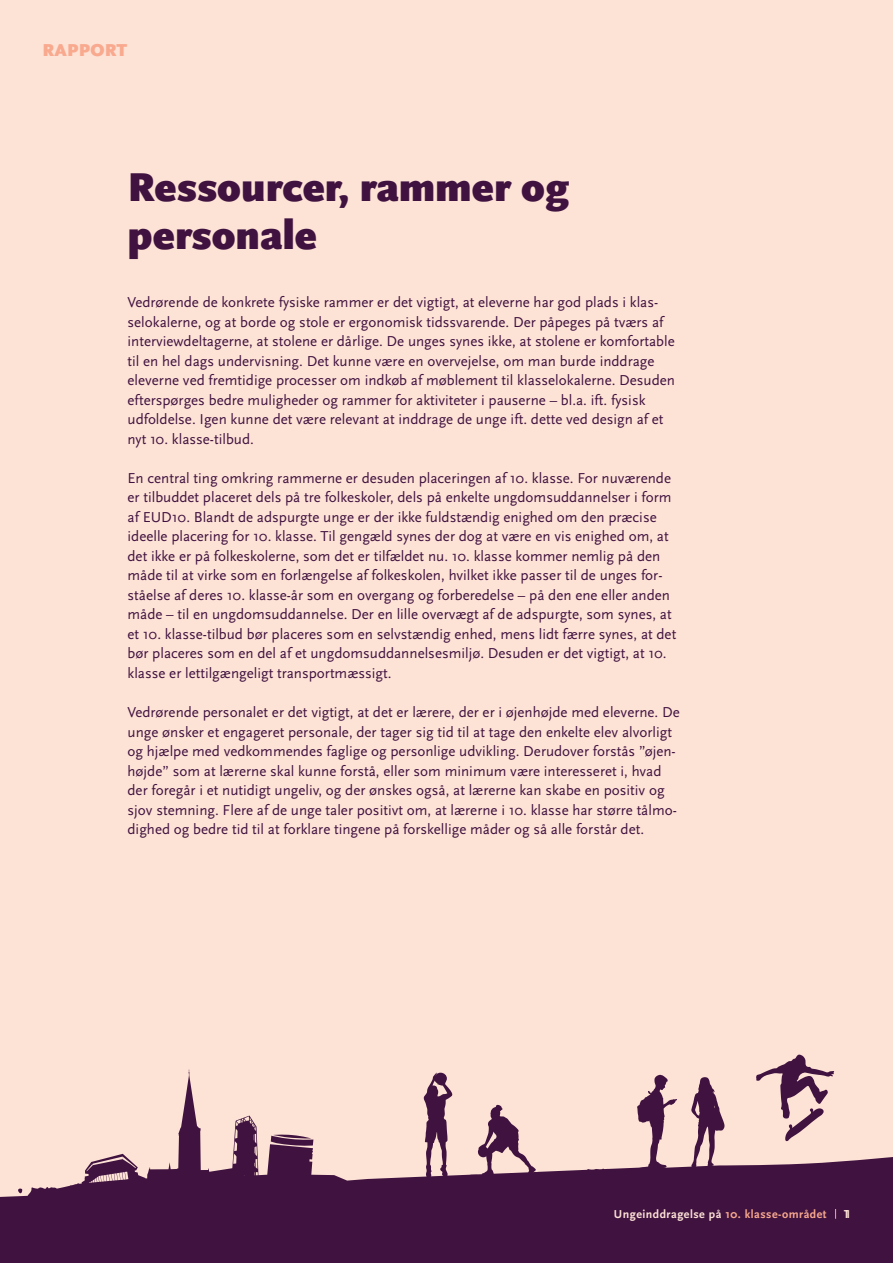
<style>
.page{position:relative;width:893px;height:1263px;background:#fde2d6}
.page>*{position:absolute;margin:0;border:0;box-sizing:border-box;transform-origin:0 0}
.t1{font:900 42px/48px "Scala Sans OT";color:#40123f}
.t2{font:900 18px "Scala Sans OT";letter-spacing:.01em;color:#f8a98e}
.t3{font:15px/19.5px "Scala Sans OT";color:#40123f}
.t4{font:700 12px "Scala Sans OT";letter-spacing:.04em;color:#fde2d6}
.s1{color:#f8a98e}
</style>
<div class="page">
<svg style="left:0;top:1069px;width:489px;height:194px"></svg>
<svg style="left:489px;top:1054px;width:404px;height:209px;fill:#40123f"></svg>
<p class="t2" style="left:43px;top:40px;width:86px">RAPPORT</p>
<h1 class="t1" style="left:128px;top:164px;width:443px">Ressourcer, rammer og personale</h1>
<p class="t3" style="left:128px;top:293px;width:549px">Vedrørende de konkrete fysiske rammer er det vigtigt, at eleverne har god plads i klas&shy;selokalerne, og at borde og stole er ergonomisk tidssvarende. Der påpeges på tværs af interviewdeltagerne, at stolene er dårlige. De unges synes ikke, at stolene er komfortable til en hel dags undervisning. Det kunne være en overvejelse, om man burde inddrage eleverne ved fremtidige processer om indkøb af møblement til klasselokalerne. Desuden efterspørges bedre muligheder og rammer for aktiviteter i pauserne – bl.a. ift. fysisk udfoldelse. Igen kunne det være relevant at inddrage de unge ift. dette ved design af et nyt 10. klasse-tilbud.</p>
<p class="t3" style="left:128px;top:469px;width:550px">En central ting omkring rammerne er desuden placeringen af 10. klasse. For nuværende er tilbuddet placeret dels på tre folkeskoler, dels på enkelte ungdomsuddannelser i form af EUD10. Blandt de adspurgte unge er der ikke fuldstændig enighed om den præcise ideelle placering for 10. klasse. Til gengæld synes der dog at være en vis enighed om, at det ikke er på folkeskolerne, som det er tilfældet nu. 10. klasse kommer nemlig på den måde til at virke som en forlængelse af folkeskolen, hvilket ikke passer til de unges for&shy;ståelse af deres 10. klasse-år som en overgang og forberedelse – på den ene eller anden måde – til en ungdomsuddannelse. Der en lille overvægt af de adspurgte, som synes, at et 10. klasse-tilbud bør placeres som en selvstændig enhed, mens lidt færre synes, at det bør placeres som en del af et ungdomsuddannelsesmiljø. Desuden er det vigtigt, at 10. klasse er lettilgængeligt transportmæssigt.</p>
<p class="t3" style="left:128px;top:703px;width:554px">Vedrørende personalet er det vigtigt, at det er lærere, der er i øjenhøjde med eleverne. De unge ønsker et engageret personale, der tager sig tid til at tage den enkelte elev alvorligt og hjælpe med vedkommendes faglige og personlige udvikling. Derudover forstås ”øjen&shy;højde” som at lærerne skal kunne forstå, eller som minimum være interesseret i, hvad der foregår i et nutidigt ungeliv, og der ønskes også, at lærerne kan skabe en positiv og sjov stemning. Flere af de unge taler positivt om, at lærerne i 10. klasse har større tålmo&shy;dighed og bedre tid til at forklare tingene på forskellige måder og så alle forstår det.</p>
<p class="t4" style="left:614px;top:1207px;width:214px">Ungeinddragelse på <span class="s1">10. klasse-området</span></p>
<p class="t4" style="left:844px;top:1207px;width:8px">11</p>
</div>
